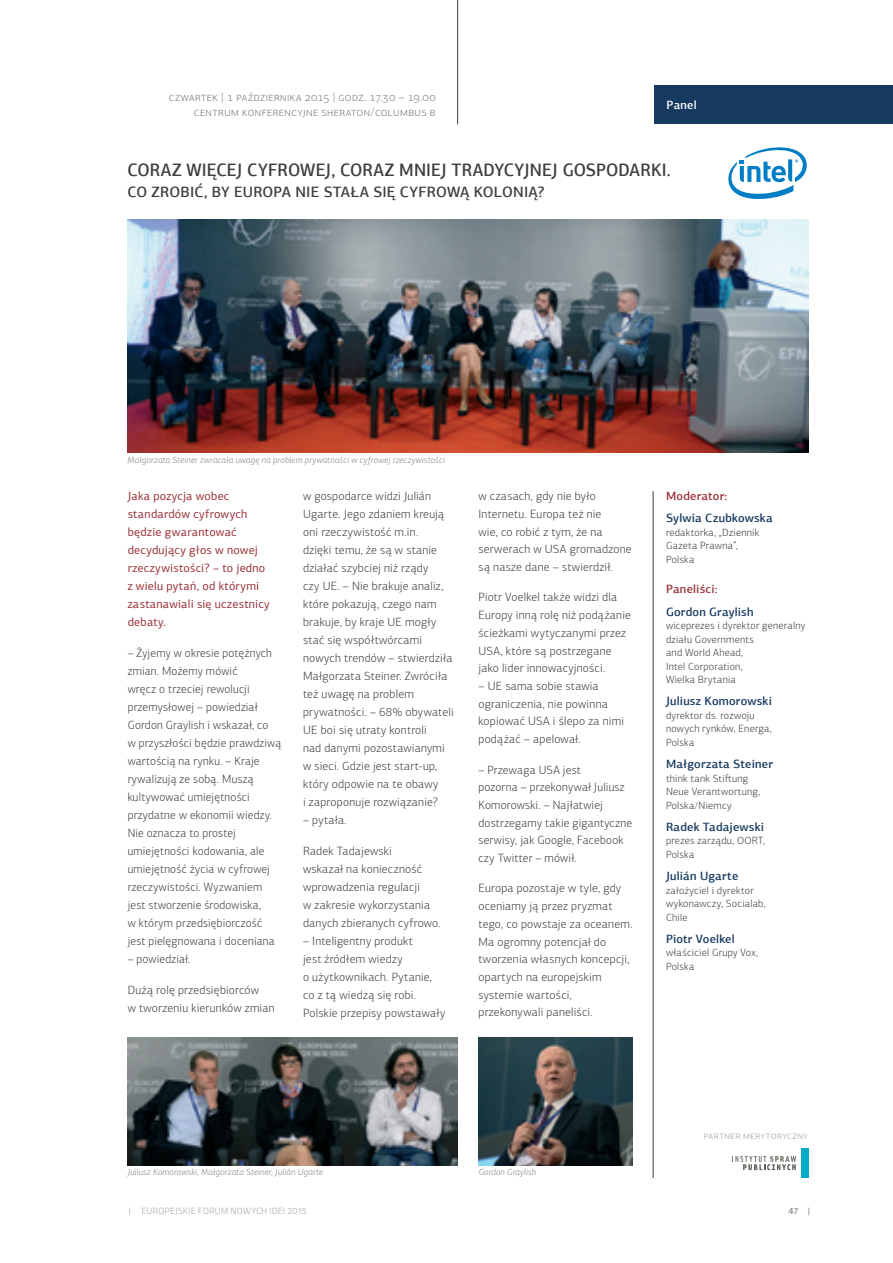
<style>
.page{position:relative;width:893px;height:1263px;background:#fff}
.page>*{position:absolute;margin:0;border:0;box-sizing:border-box;transform-origin:0 0}
.tytuly{font:500 18px "PF Agora Sans Pro";letter-spacing:.005em;color:#3e3e3f;scale:.95 1}
.tytuly-2{font:500 15px "PF Agora Sans Pro";letter-spacing:.015em;color:#3e3e3f}
.text{font:300 12px/18px "PF Agora Sans Pro";letter-spacing:.02em;color:#3e3e3f}
.text-wyroznienie-wer{font:12px/18px "PF Agora Sans Pro";letter-spacing:.02em;color:#993139}
.boczki-text{font:500 12px "PF Agora Sans Pro";letter-spacing:.02em;color:#16395f}
.data-miejsce{font:300 12px/15px "PF Agora Sans Pro";letter-spacing:.01em;color:#808285;text-align:right}
.boczki-tytul{font:500 12px "PF Agora Sans Pro";letter-spacing:.02em;color:#993139}
.boczki-tytul-2{font:500 12px "PF Agora Sans Pro";letter-spacing:.02em;color:#16395f}
.czerwona-apla-right{font:500 12px "PF Agora Sans Pro";letter-spacing:.02em;color:#fff}
.boczki-text-2{font:300 10.5px/13.5px "PF Agora Sans Pro";letter-spacing:.025em;color:#3e3e3f}
.boczki-tytul-3{font:300 10.5px/13.5px "PF Agora Sans Pro";letter-spacing:.025em;color:#3e3e3f}
.t1{font:300 10.5px "PF Agora Sans Pro";letter-spacing:.04em;color:#a8a9ad}
.podpisy-foto{font:italic 300 9px "PF Agora Sans Pro";letter-spacing:.02em;color:#808285}
.t2{font:300 9px "Titillium Text 22 L";letter-spacing:.015em;color:#a8a9ad}
.t3{font:500 9px "PF Agora Sans Pro";color:#808285}
</style>
<div class="page">
<hr style="left:457px;top:0;width:1px;height:124px;background:#3e3e3f">
<div style="left:654px;top:85px;width:239px;height:38px;background:#16395f"></div>
<hr style="left:653px;top:491px;width:1px;height:687px;background:#3e3e3f">
<svg style="left:728px;top:147px;width:79px;height:52px"></svg>
<svg style="left:732px;top:1156px;width:64px;height:14px"></svg>
<div style="left:801px;top:1148px;width:7px;height:30px;background:#00abc8"></div>
<img style="left:128px;top:219px;width:680px;height:234px">
<img style="left:479px;top:1037px;width:154px;height:128px">
<img style="left:128px;top:1037px;width:329px;height:128px">
<p class="data-miejsce" style="left:169px;top:90px;width:269px">czwartek | 1 października 2015 | godz. 17.30 – 19.00 centrum konferencyjne sheraton/columbus b</p>
<p class="czerwona-apla-right" style="left:667px;top:97px;width:32px">Panel</p>
<p class="tytuly" style="left:128px;top:158px;width:573px">CORAZ WIĘCEJ CYFROWEJ, CORAZ MNIEJ TRADYCYJNEJ GOSPODARKI.</p>
<p class="tytuly-2" style="left:128px;top:182px;width:419px">CO ZROBIĆ, BY EUROPA NIE STAŁA SIĘ CYFROWĄ KOLONIĄ?</p>
<p class="podpisy-foto" style="left:128px;top:454px;width:319px">Małgorzata Steiner zwracała uwagę na problem prywatności w cyfrowej rzeczywistości</p>
<p class="text-wyroznienie-wer" style="left:128px;top:487px;width:144px">Jaka pozycja wobec standardów cyfrowych będzie gwarantować decydujący głos w nowej rzeczywistości? – to jedno z wielu pytań, od którymi zastanawiali się uczestnicy debaty.</p>
<p class="text" style="left:128px;top:644px;width:155px">– Żyjemy w okresie potężnych zmian. Możemy mówić<br>wręcz o trzeciej rewolucji przemysłowej – powiedział<br>Gordon Graylish i wskazał, co<br>w przyszłości będzie prawdziwą wartością na rynku. – Kraje rywalizują ze sobą. Muszą kultywować umiejętności przydatne w ekonomii wiedzy.<br>Nie oznacza to prostej umiejętności kodowania, ale umiejętność życia w cyfrowej rzeczywistości. Wyzwaniem jest stworzenie środowiska,<br>w którym przedsiębiorczość jest pielęgnowana i doceniana</p>
<p class="text" style="left:128px;top:950px;width:64px">– powiedział.</p>
<p class="text" style="left:128px;top:981px;width:148px">Dużą rolę przedsiębiorców<br>w tworzeniu kierunków zmian</p>
<p class="text" style="left:303px;top:487px;width:152px">w gospodarce widzi Julián<br>Ugarte. Jego zdaniem kreują oni rzeczywistość m.in.<br>dzięki temu, że są w stanie działać szybciej niż rządy<br>czy UE. – Nie brakuje analiz, które pokazują, czego nam brakuje, by kraje UE mogły stać się współtwórcami nowych trendów – stwierdziła<br>Małgorzata Steiner. Zwróciła też uwagę na problem prywatności. – 68% obywateli<br>UE boi się utraty kontroli<br>nad danymi pozostawianymi w sieci. Gdzie jest start-up, który odpowie na te obawy<br>i zaproponuje rozwiązanie?</p>
<p class="text" style="left:303px;top:811px;width:45px">– pytała.</p>
<p class="text" style="left:303px;top:842px;width:139px">Radek Tadajewski<br>wskazał na konieczność wprowadzenia regulacji<br>w zakresie wykorzystania danych zbieranych cyfrowo.</p>
<p class="text" style="left:303px;top:932px;width:144px">– Inteligentny produkt<br>jest źródłem wiedzy<br>o użytkownikach. Pytanie, co z tą wiedzą się robi.<br>Polskie przepisy powstawały</p>
<p class="text" style="left:478px;top:487px;width:155px">w czasach, gdy nie było<br>Internetu. Europa też nie<br>wie, co robić z tym, że na serwerach w USA gromadzone są nasze dane – stwierdził.</p>
<p class="text" style="left:478px;top:589px;width:154px">Piotr Voelkel także widzi dla<br>Europy inną rolę niż podążanie ścieżkami wytyczanymi przez<br>USA, które są postrzegane jako lider innowacyjności.</p>
<p class="text" style="left:478px;top:677px;width:147px">– UE sama sobie stawia ograniczenia, nie powinna kopiować USA i ślepo za nimi podążać – apelował.</p>
<p class="text" style="left:478px;top:761px;width:155px">– Przewaga USA jest<br>pozorna – przekonywał Juliusz<br>Komorowski. – Najłatwiej dostrzegamy takie gigantyczne serwisy, jak Google, Facebook czy Twitter – mówił.</p>
<p class="text" style="left:478px;top:880px;width:156px">Europa pozostaje w tyle, gdy oceniamy ją przez pryzmat tego, co powstaje za oceanem.<br>Ma ogromny potencjał do tworzenia własnych koncepcji, opartych na europejskim systemie wartości, przekonywali paneliści.</p>
<p class="boczki-tytul" style="left:666px;top:489px;width:63px">Moderator:</p>
<p class="boczki-tytul-2" style="left:666px;top:511px;width:108px">Sylwia Czubkowska</p>
<p class="boczki-tytul-3" style="left:666px;top:526px;width:95px">redaktorka, „Dziennik<br>Gazeta Prawna”,<br>Polska</p>
<p class="boczki-tytul" style="left:666px;top:582px;width:53px">Paneliści:</p>
<p class="boczki-text" style="left:666px;top:604px;width:89px">Gordon Graylish</p>
<p class="boczki-text-2" style="left:666px;top:619px;width:141px">wiceprezes i dyrektor generalny działu Governments<br>and World Ahead,<br>Intel Corporation,<br>Wielka Brytania</p>
<p class="boczki-text" style="left:666px;top:694px;width:107px">Juliusz Komorowski</p>
<p class="boczki-text-2" style="left:666px;top:709px;width:107px">dyrektor ds. rozwoju nowych rynków, Energa,<br>Polska</p>
<p class="boczki-text" style="left:666px;top:757px;width:108px">Małgorzata Steiner</p>
<p class="boczki-text-2" style="left:666px;top:771px;width:96px">think tank Stiftung<br>Neue Verantwortung,<br>Polska/Niemcy</p>
<p class="boczki-text" style="left:666px;top:819px;width:100px">Radek Tadajewski</p>
<p class="boczki-text-2" style="left:666px;top:834px;width:100px">prezes zarządu, OORT,<br>Polska</p>
<p class="boczki-text" style="left:666px;top:869px;width:74px">Julián Ugarte</p>
<p class="boczki-text-2" style="left:666px;top:883px;width:101px">założyciel i dyrektor wykonawczy, Socialab,<br>Chile</p>
<p class="boczki-text" style="left:666px;top:931px;width:70px">Piotr Voelkel</p>
<p class="boczki-text-2" style="left:666px;top:946px;width:93px">właściciel Grupy Vox,<br>Polska</p>
<p class="podpisy-foto" style="left:128px;top:1167px;width:197px">Juliusz Komorowski, Małgorzata Steiner, Julián Ugarte</p>
<p class="podpisy-foto" style="left:479px;top:1167px;width:59px">Gordon Graylish</p>
<p class="t1" style="left:704px;top:1130px;width:106px">partner merytoryczny</p>
<p class="t2" style="left:128px;top:1205px;width:181px">| EUROPEJSKIE FORUM NOWYCH IDEI 2015</p>
<p class="t3" style="left:788px;top:1206px;width:23px">47 |</p>
</div>
